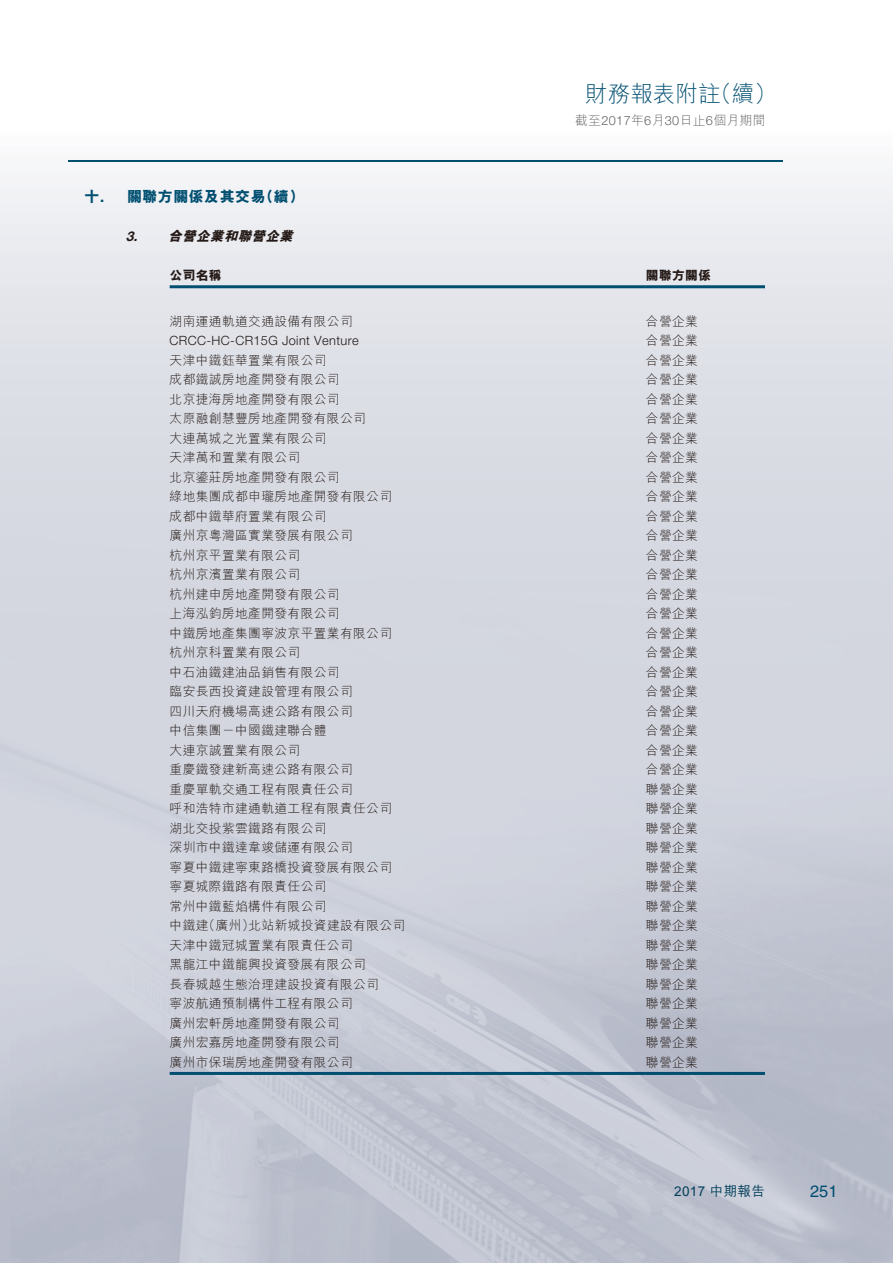
<style>
.page{position:relative;width:893px;height:1263px;background:#fff}
.page>*{position:absolute;margin:0;border:0;box-sizing:border-box;transform-origin:0 0}
.t1{font:300 22.5px "M Hei HK";letter-spacing:.005em;color:#004f71}
.t2{font:16.5px "Helvetica LT Std";color:#004f71}
.t3{font:800 15px "M Hei HK";letter-spacing:.03em;color:#004f71}
.t4{font:italic 800 13.5px "M Hei HK";color:#231916}
.t5{font:500 13.5px "M Hei HK";letter-spacing:.03em;color:#003d59}
.t6{font:300 12.75px "M Hei HK";letter-spacing:.03em;color:#231916}
.t7{font:300 12.75px "Helvetica Neue LT Std";letter-spacing:.03em;color:#231916}
.t8{font:300 12.75px "M Hei HK";letter-spacing:.03em;color:#666565}
.t9{font:800 12.75px "M Hei HK";letter-spacing:.03em;color:#231916}
.s1{font-family:"Helvetica Neue LT Std"}
.s2{font-family:"Helvetica Neue LT Std";font-weight:700}
</style>
<div class="page">
<hr style="left:68px;top:160px;width:715px;height:2px;background:#004f71">
<hr style="left:170px;top:285px;width:476px;height:3px;background:#004f71">
<hr style="left:646px;top:285px;width:119px;height:3px;background:#004f71">
<hr style="left:170px;top:1072px;width:476px;height:3px;background:#004f71">
<hr style="left:646px;top:1072px;width:119px;height:3px;background:#004f71">
<h1 class="t1" style="left:585px;top:83px;width:193px">財務報表附註（續）</h1>
<p class="t8" style="left:575px;top:113px;width:192px">截至<span class="s1">2017</span>年<span class="s1">6</span>月<span class="s1">30</span>日止<span class="s1">6</span>個月期間</p>
<p class="t3" style="left:85px;top:189px;width:221px">十<span class="s2">.</span> 關聯方關係及其交易（續）</p>
<p class="t4" style="left:126px;top:229px;width:172px"><span class="s2">3.</span> 合營企業和聯營企業</p>
<p class="t9" style="left:170px;top:269px;width:54px">公司名稱</p>
<p class="t9" style="left:646px;top:269px;width:67px">關聯方關係</p>
<p class="t6" style="left:170px;top:314px;width:185px">湖南運通軌道交通設備有限公司</p>
<p class="t6" style="left:646px;top:314px;width:54px">合營企業</p>
<p class="t7" style="left:170px;top:333px;width:191px">CRCC-HC-CR15G Joint Venture</p>
<p class="t6" style="left:646px;top:334px;width:54px">合營企業</p>
<p class="t6" style="left:170px;top:353px;width:158px">天津中鐵鈺華置業有限公司</p>
<p class="t6" style="left:646px;top:353px;width:54px">合營企業</p>
<p class="t6" style="left:170px;top:373px;width:172px">成都鐵誠房地產開發有限公司</p>
<p class="t6" style="left:646px;top:373px;width:54px">合營企業</p>
<p class="t6" style="left:170px;top:392px;width:172px">北京捷海房地產開發有限公司</p>
<p class="t6" style="left:646px;top:392px;width:54px">合營企業</p>
<p class="t6" style="left:170px;top:412px;width:198px">太原融創慧豐房地產開發有限公司</p>
<p class="t6" style="left:646px;top:412px;width:54px">合營企業</p>
<p class="t6" style="left:170px;top:431px;width:158px">大連萬城之光置業有限公司</p>
<p class="t6" style="left:646px;top:431px;width:54px">合營企業</p>
<p class="t6" style="left:170px;top:451px;width:132px">天津萬和置業有限公司</p>
<p class="t6" style="left:646px;top:451px;width:54px">合營企業</p>
<p class="t6" style="left:170px;top:470px;width:172px">北京鎏莊房地產開發有限公司</p>
<p class="t6" style="left:646px;top:470px;width:54px">合營企業</p>
<p class="t6" style="left:170px;top:490px;width:224px">綠地集團成都申瓏房地產開發有限公司</p>
<p class="t6" style="left:646px;top:490px;width:54px">合營企業</p>
<p class="t6" style="left:170px;top:509px;width:158px">成都中鐵華府置業有限公司</p>
<p class="t6" style="left:646px;top:509px;width:54px">合營企業</p>
<p class="t6" style="left:170px;top:529px;width:185px">廣州京粵灣區實業發展有限公司</p>
<p class="t6" style="left:646px;top:529px;width:54px">合營企業</p>
<p class="t6" style="left:170px;top:548px;width:132px">杭州京平置業有限公司</p>
<p class="t6" style="left:646px;top:548px;width:54px">合營企業</p>
<p class="t6" style="left:170px;top:568px;width:132px">杭州京濱置業有限公司</p>
<p class="t6" style="left:646px;top:568px;width:54px">合營企業</p>
<p class="t6" style="left:170px;top:587px;width:172px">杭州建申房地產開發有限公司</p>
<p class="t6" style="left:646px;top:587px;width:54px">合營企業</p>
<p class="t6" style="left:170px;top:607px;width:172px">上海泓鈞房地產開發有限公司</p>
<p class="t6" style="left:646px;top:607px;width:54px">合營企業</p>
<p class="t6" style="left:170px;top:626px;width:224px">中鐵房地產集團寧波京平置業有限公司</p>
<p class="t6" style="left:646px;top:626px;width:54px">合營企業</p>
<p class="t6" style="left:170px;top:646px;width:132px">杭州京科置業有限公司</p>
<p class="t6" style="left:646px;top:646px;width:54px">合營企業</p>
<p class="t6" style="left:170px;top:665px;width:172px">中石油鐵建油品銷售有限公司</p>
<p class="t6" style="left:646px;top:665px;width:54px">合營企業</p>
<p class="t6" style="left:170px;top:685px;width:185px">臨安長西投資建設管理有限公司</p>
<p class="t6" style="left:646px;top:685px;width:54px">合營企業</p>
<p class="t6" style="left:170px;top:704px;width:185px">四川天府機場高速公路有限公司</p>
<p class="t6" style="left:646px;top:704px;width:54px">合營企業</p>
<p class="t6" style="left:170px;top:724px;width:158px">中信集團－中國鐵建聯合體</p>
<p class="t6" style="left:646px;top:724px;width:54px">合營企業</p>
<p class="t6" style="left:170px;top:743px;width:132px">大連京誠置業有限公司</p>
<p class="t6" style="left:646px;top:743px;width:54px">合營企業</p>
<p class="t6" style="left:170px;top:763px;width:185px">重慶鐵發建新高速公路有限公司</p>
<p class="t6" style="left:646px;top:763px;width:54px">合營企業</p>
<p class="t6" style="left:170px;top:782px;width:185px">重慶單軌交通工程有限責任公司</p>
<p class="t6" style="left:646px;top:782px;width:54px">聯營企業</p>
<p class="t6" style="left:170px;top:802px;width:224px">呼和浩特市建通軌道工程有限責任公司</p>
<p class="t6" style="left:646px;top:802px;width:54px">聯營企業</p>
<p class="t6" style="left:170px;top:821px;width:158px">湖北交投紫雲鐵路有限公司</p>
<p class="t6" style="left:646px;top:821px;width:54px">聯營企業</p>
<p class="t6" style="left:170px;top:841px;width:185px">深圳市中鐵達韋竣儲運有限公司</p>
<p class="t6" style="left:646px;top:841px;width:54px">聯營企業</p>
<p class="t6" style="left:170px;top:860px;width:224px">寧夏中鐵建寧東路橋投資發展有限公司</p>
<p class="t6" style="left:646px;top:860px;width:54px">聯營企業</p>
<p class="t6" style="left:170px;top:880px;width:158px">寧夏城際鐵路有限責任公司</p>
<p class="t6" style="left:646px;top:880px;width:54px">聯營企業</p>
<p class="t6" style="left:170px;top:899px;width:158px">常州中鐵藍焰構件有限公司</p>
<p class="t6" style="left:646px;top:899px;width:54px">聯營企業</p>
<p class="t6" style="left:170px;top:919px;width:237px">中鐵建（廣州）北站新城投資建設有限公司</p>
<p class="t6" style="left:646px;top:919px;width:54px">聯營企業</p>
<p class="t6" style="left:170px;top:938px;width:185px">天津中鐵冠城置業有限責任公司</p>
<p class="t6" style="left:646px;top:938px;width:54px">聯營企業</p>
<p class="t6" style="left:170px;top:958px;width:198px">黑龍江中鐵龍興投資發展有限公司</p>
<p class="t6" style="left:646px;top:958px;width:54px">聯營企業</p>
<p class="t6" style="left:170px;top:977px;width:211px">長春城越生態治理建設投資有限公司</p>
<p class="t6" style="left:646px;top:977px;width:54px">聯營企業</p>
<p class="t6" style="left:170px;top:997px;width:185px">寧波航通預制構件工程有限公司</p>
<p class="t6" style="left:646px;top:997px;width:54px">聯營企業</p>
<p class="t6" style="left:170px;top:1016px;width:172px">廣州宏軒房地產開發有限公司</p>
<p class="t6" style="left:646px;top:1016px;width:54px">聯營企業</p>
<p class="t6" style="left:170px;top:1036px;width:172px">廣州宏嘉房地產開發有限公司</p>
<p class="t6" style="left:646px;top:1036px;width:54px">聯營企業</p>
<p class="t6" style="left:170px;top:1055px;width:185px">廣州市保瑞房地產開發有限公司</p>
<p class="t6" style="left:646px;top:1055px;width:54px">聯營企業</p>
<p class="t5" style="left:674px;top:1181px;width:92px">2017 中期報告</p>
<p class="t2" style="left:810px;top:1182px;width:29px">251</p>
</div>
